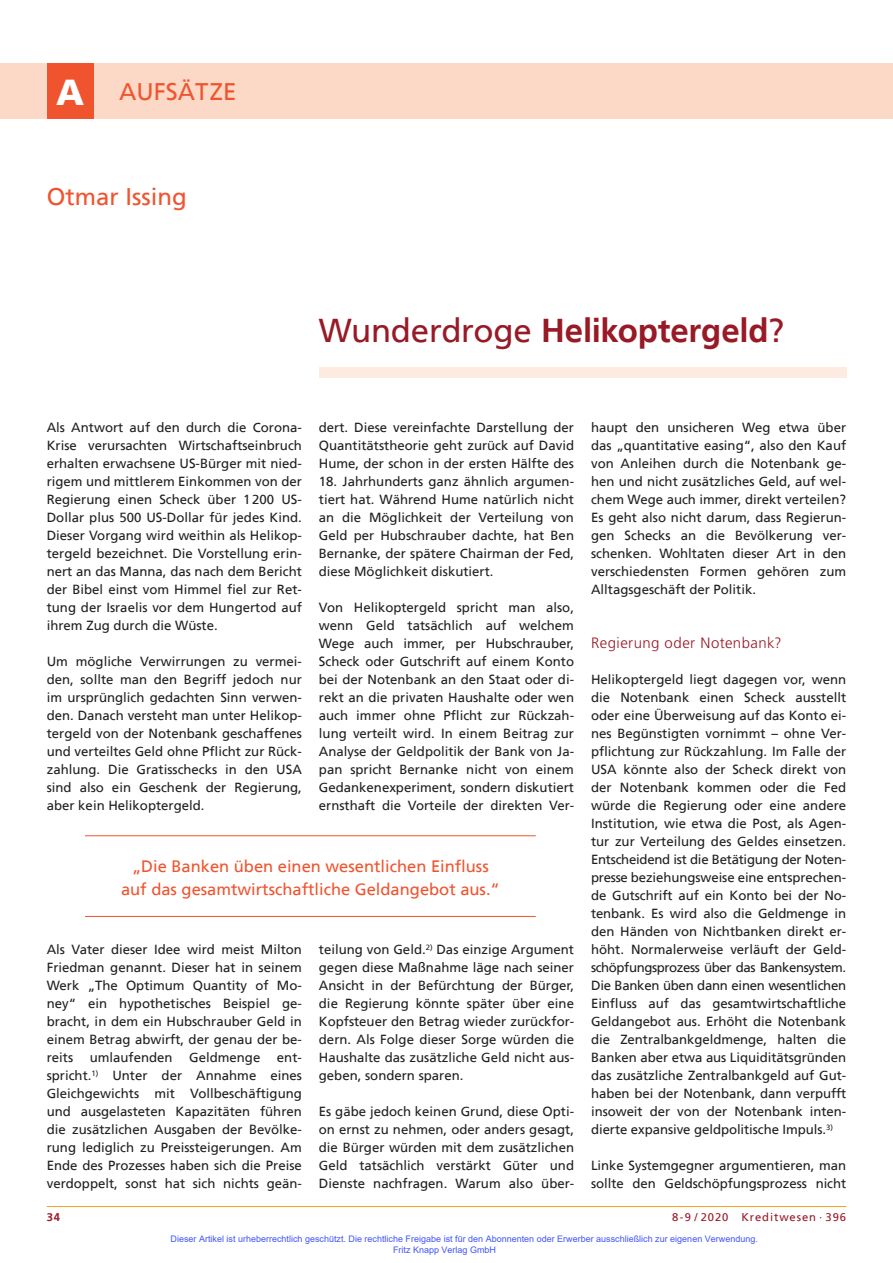
<style>
.page{position:relative;width:893px;height:1263px;background:#fff}
.page>*{position:absolute;margin:0;border:0;box-sizing:border-box;transform-origin:0 0}
.t1{font:700 33px "Frutiger";letter-spacing:-.005em;color:#981a26}
.t2{font:24px "Frutiger";color:#f0542e}
.t3{font:16.5px/22.5px "Frutiger";color:#f0542e;text-align:center}
.t4{font:300 15px "Frutiger";letter-spacing:.03em;color:#981a26}
.t5{font:13.2px/18px "Frutiger";color:#231f20;text-align:justify}
.t6{font:11.25px "Frutiger";letter-spacing:.08em;color:#981a26}
.t7{font:700 11.25px "Frutiger";color:#981a26}
.t8{font:9px/10.8px "Arial";color:#4054ff}
.s1{font-weight:900;font-size:36px;color:#fff}
.s2{font-weight:400}
</style>
<div class="page">
<div style="left:319px;top:368px;width:527px;height:10px;background:#fdebe1"></div>
<hr style="left:47px;top:1206px;width:799px;height:1px;background:#f1a31e">
<div style="left:0;top:64px;width:893px;height:55px;background:#fcd9c7"></div>
<div style="left:47px;top:64px;width:47px;height:55px;background:#f0542e"></div>
<hr style="left:85px;top:835px;width:451px;height:1px;background:#f0542e">
<hr style="left:85px;top:916px;width:451px;height:1px;background:#f0542e">
<h2 class="t2" style="left:56px;top:81px;width:182px"><span class="s1">A</span> AUFSÄTZE</h2>
<h2 class="t2" style="left:47px;top:186px;width:142px">Otmar Issing</h2>
<h1 class="t1" style="left:319px;top:316px;width:467px"><span class="s2">Wunderdroge</span> Helikoptergeld<span class="s2">?</span></h1>
<p class="t5" style="left:47px;top:419px;width:257px">Als Antwort auf den durch die Corona-Krise verursachten Wirtschaftseinbruch erhalten erwachsene US-Bürger mit nied&shy;rigem und mittlerem Einkommen von der Regierung einen Scheck über 1200 US-Dollar plus 500 US-Dollar für jedes Kind.<br>Dieser Vorgang wird weithin als Helikop&shy;tergeld bezeichnet. Die Vorstellung erin&shy;nert an das Manna, das nach dem Bericht der Bibel einst vom Himmel fiel zur Ret&shy;tung der Israelis vor dem Hungertod auf ihrem Zug durch die Wüste.</p>
<p class="t5" style="left:47px;top:653px;width:257px">Um mögliche Verwirrungen zu vermei&shy;den, sollte man den Begriff jedoch nur im ursprünglich gedachten Sinn verwen&shy;den. Danach versteht man unter Helikop&shy;tergeld von der Notenbank geschaffenes und verteiltes Geld ohne Pflicht zur Rück&shy;zahlung. Die Gratisschecks in den USA sind also ein Geschenk der Regierung, aber kein Helikoptergeld.</p>
<p class="t5" style="left:319px;top:419px;width:257px">dert. Diese vereinfachte Darstellung der Quantitätstheorie geht zurück auf David Hume, der schon in der ersten Hälfte des</p>
<p class="t5" style="left:319px;top:473px;width:257px">18. Jahrhunderts ganz ähnlich argumen&shy;tiert hat. Während Hume natürlich nicht an die Möglichkeit der Verteilung von Geld per Hubschrauber dachte, hat Ben Bernanke, der spätere Chairman der Fed, diese Möglichkeit diskutiert.</p>
<p class="t5" style="left:319px;top:599px;width:257px">Von Helikoptergeld spricht man also, wenn Geld tatsächlich auf welchem Wege auch immer, per Hubschrauber, Scheck oder Gutschrift auf einem Konto bei der Notenbank an den Staat oder di&shy;rekt an die privaten Haushalte oder wen auch immer ohne Pflicht zur Rückzah&shy;lung verteilt wird. In einem Beitrag zur Analyse der Geldpolitik der Bank von Ja&shy;pan spricht Bernanke nicht von einem Gedankenexperiment, sondern diskutiert ernsthaft die Vorteile der direkten Ver-</p>
<p class="t3" style="left:121px;top:856px;width:380px">„Die Banken üben einen wesentlichen Einfluss auf das gesamtwirtschaftliche Geldangebot aus.“</p>
<p class="t5" style="left:47px;top:941px;width:257px">Als Vater dieser Idee wird meist Milton Friedman genannt. Dieser hat in seinem Werk „The Optimum Quantity of Mo&shy;ney“ ein hypothetisches Beispiel ge&shy;bracht, in dem ein Hubschrauber Geld in einem Betrag abwirft, der genau der be&shy;reits</p>
<p class="t5" style="left:90px;top:1049px;width:84px">umlaufenden</p>
<p class="t5" style="left:189px;top:1049px;width:73px">Geldmenge</p>
<p class="t5" style="left:47px;top:1049px;width:257px;text-indent:230px">ent&shy;spricht.<sup>1)</sup> Unter der Annahme eines Gleichgewichts mit Vollbeschäftigung und ausgelasteten Kapazitäten führen die zusätzlichen Ausgaben der Bevölke&shy;rung lediglich zu Preissteigerungen. Am Ende des Prozesses haben sich die Preise verdoppelt, sonst hat sich nichts geän-</p>
<p class="t5" style="left:319px;top:941px;width:257px">teilung von Geld.<sup>2)</sup> Das einzige Argument gegen diese Maßnahme läge nach seiner Ansicht in der Befürchtung der Bürger, die Regierung könnte später über eine Kopfsteuer den Betrag wieder zurückfor&shy;dern. Als Folge dieser Sorge würden die Haushalte das zusätzliche Geld nicht aus&shy;geben, sondern sparen.</p>
<p class="t5" style="left:319px;top:1103px;width:257px">Es gäbe jedoch keinen Grund, diese Opti&shy;on ernst zu nehmen, oder anders gesagt, die Bürger würden mit dem zusätzlichen Geld tatsächlich verstärkt Güter und Dienste nachfragen. Warum also über-</p>
<p class="t5" style="left:591px;top:419px;width:257px">haupt den unsicheren Weg etwa über das „quantitative easing“, also den Kauf von Anleihen durch die Notenbank ge&shy;hen und nicht zusätzliches Geld, auf wel&shy;chem Wege auch immer, direkt verteilen?<br>Es geht also nicht darum, dass Regierun&shy;gen Schecks an die Bevölkerung ver&shy;schenken. Wohltaten dieser Art in den verschiedensten Formen gehören zum Alltagsgeschäft der Politik.</p>
<p class="t4" style="left:591px;top:634px;width:192px">Regierung oder Notenbank?</p>
<p class="t5" style="left:591px;top:671px;width:257px;text-align:left">Helikoptergeld liegt dagegen vor, wenn die Notenbank einen Scheck ausstellt oder eine Überweisung auf das Konto ei&shy;nes Begünstigten vornimmt – ohne Ver&shy;pflichtung zur Rückzahlung. Im Falle der USA könnte also der Scheck direkt von der Notenbank kommen oder die Fed würde die Regierung oder eine andere Institution, wie etwa die Post, als Agen&shy;tur zur Verteilung des Geldes einsetzen.<br>Entscheidend ist die Betätigung der Noten&shy;presse beziehungsweise eine entsprechen&shy;de Gutschrift auf ein Konto bei der No&shy;tenbank. Es wird also die Geldmenge in den Händen von Nichtbanken direkt er&shy;höht. Normalerweise verläuft der Geld-- schöpfungsprozess über das Bankensystem.<br>Die Banken üben dann einen wesentlichen Einfluss auf das gesamtwirtschaftliche Geldangebot aus. Erhöht die Notenbank die Zentralbankgeldmenge, halten die Banken aber etwa aus Liquiditätsgründen das zusätzliche Zentralbankgeld auf Gut&shy;haben bei der Notenbank, dann verpufft insoweit der von der Notenbank inten&shy;dierte expansive geldpolitische Impuls.<sup>3)</sup></p>
<p class="t5" style="left:591px;top:1157px;width:257px">Linke Systemgegner argumentieren, man sollte den Geldschöpfungsprozess nicht</p>
<p class="t7" style="left:47px;top:1211px;width:15px">34</p>
<p class="t6" style="left:672px;top:1211px;width:176px">8-9 / 2020 Kreditwesen · 396</p>
<p class="t8" style="left:393px;top:1233px;width:366px;text-indent:-223px">Dieser Artikel ist urheberrechtlich geschützt. Die rechtliche Freigabe ist für den Abonnenten oder Erwerber ausschließlich zur eigenen Verwendung.<br>Fritz Knapp Verlag GmbH</p>
</div>
